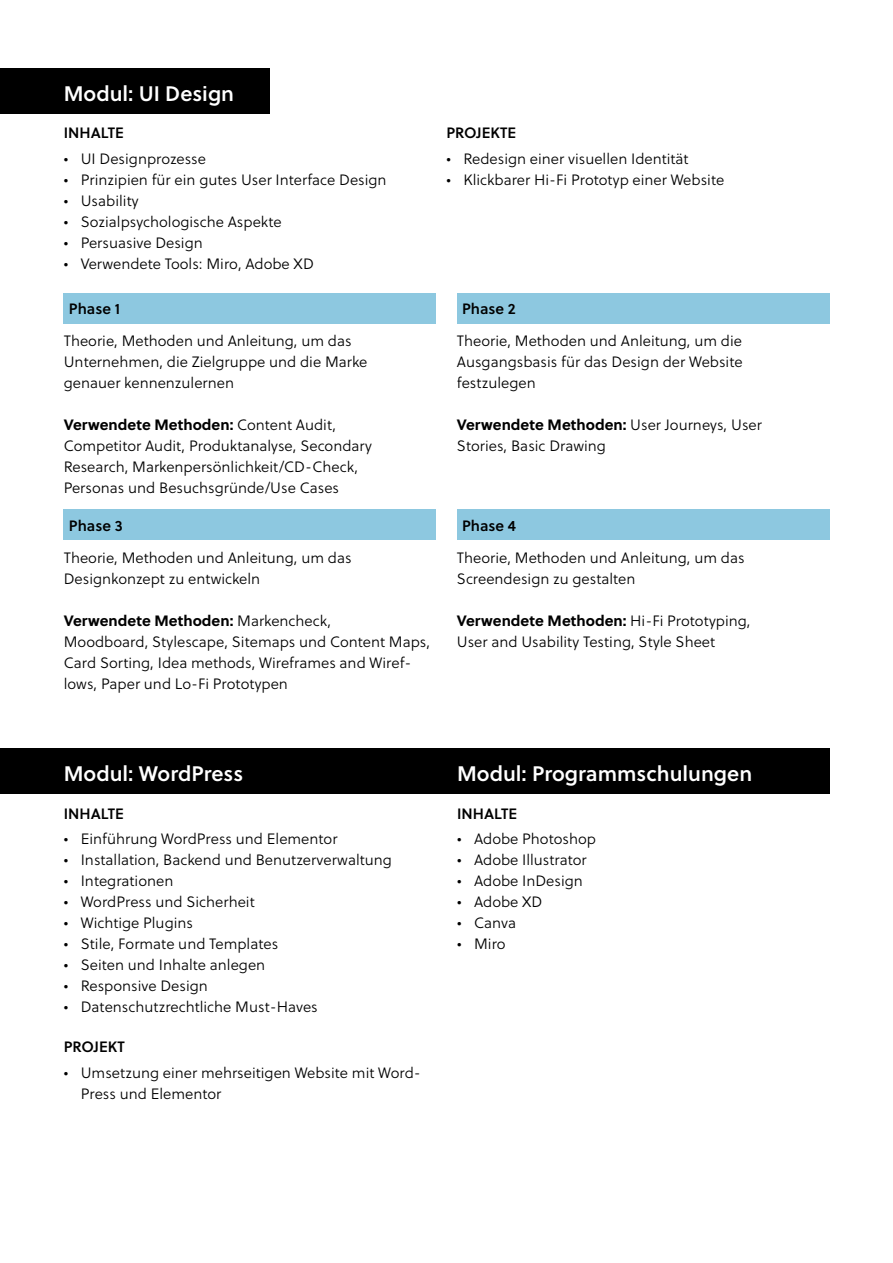
<style>
.page{position:relative;width:893px;height:1263px;background:#fff}
.page>*{position:absolute;margin:0;border:0;box-sizing:border-box;transform-origin:0 0}
.t1{font:21px "Soleil Sb";color:#fff}
.t2{font:15px/21px "Soleil Lt";color:#000}
.t3{font:700 15px "Soleil";color:#000}
.t4{font:15px "Soleil Sb";color:#000}
.s1{font-family:"Soleil Lt";font-weight:400}
</style>
<div class="page">
<div style="left:0;top:748px;width:829px;height:46px;background:#000"></div>
<div style="left:0;top:68px;width:269px;height:46px;background:#000"></div>
<div style="left:64px;top:294px;width:372px;height:30px;background:#8dc8e0"></div>
<div style="left:457px;top:294px;width:372px;height:30px;background:#8dc8e0"></div>
<div style="left:64px;top:509px;width:372px;height:30px;background:#8dc8e0"></div>
<div style="left:457px;top:509px;width:372px;height:30px;background:#8dc8e0"></div>
<h1 class="t1" style="left:64px;top:77px;width:172px">Modul: UI Design</h1>
<p class="t4" style="left:64px;top:121px;width:62px">INHALTE</p>
<p class="t2" style="left:64px;top:148px;width:144px">• UI Designprozesse</p>
<p class="t2" style="left:64px;top:169px;width:324px">• Prinzipien für ein gutes User Interface Design</p>
<p class="t2" style="left:64px;top:190px;width:76px">• Usability</p>
<p class="t2" style="left:64px;top:211px;width:219px">• Sozialpsychologische Aspekte</p>
<p class="t2" style="left:64px;top:232px;width:141px">• Persuasive Design</p>
<p class="t2" style="left:64px;top:253px;width:252px">• Verwendete Tools: Miro, Adobe XD</p>
<p class="t4" style="left:69px;top:297px;width:53px">Phase 1</p>
<p class="t2" style="left:64px;top:330px;width:305px">Theorie, Methoden und Anleitung, um das<br>Unternehmen, die Zielgruppe und die Marke genauer kennenzulernen</p>
<p class="t3" style="left:64px;top:413px;width:274px">Verwendete Methoden: <span class="s1">Content Audit,</span></p>
<p class="t2" style="left:64px;top:435px;width:310px">Competitor Audit, Produktanalyse, Secondary<br>Research, Markenpersönlichkeit/CD-Check,<br>Personas und Besuchsgründe/Use Cases</p>
<p class="t4" style="left:69px;top:514px;width:55px">Phase 3</p>
<p class="t2" style="left:64px;top:547px;width:289px">Theorie, Methoden und Anleitung, um das<br>Designkonzept zu entwickeln</p>
<p class="t3" style="left:64px;top:609px;width:269px">Verwendete Methoden: <span class="s1">Markencheck,</span></p>
<p class="t2" style="left:64px;top:631px;width:368px">Moodboard, Stylescape, Sitemaps und Content Maps,<br>Card Sorting, Idea methods, Wireframes and Wiref&shy;lows, Paper und Lo-Fi Prototypen</p>
<p class="t4" style="left:446px;top:121px;width:71px">PROJEKTE</p>
<p class="t2" style="left:446px;top:148px;width:244px">• Redesign einer visuellen Identität</p>
<p class="t2" style="left:446px;top:169px;width:279px">• Klickbarer Hi-Fi Prototyp einer Website</p>
<p class="t4" style="left:462px;top:297px;width:55px">Phase 2</p>
<p class="t2" style="left:457px;top:330px;width:287px;text-align:justify">Theorie, Methoden und Anleitung, um die Ausgangsbasis für das Design der Website festzulegen</p>
<p class="t3" style="left:457px;top:413px;width:307px">Verwendete Methoden: <span class="s1">User Journeys, User</span></p>
<p class="t2" style="left:457px;top:435px;width:151px">Stories, Basic Drawing</p>
<p class="t4" style="left:462px;top:514px;width:56px">Phase 4</p>
<p class="t2" style="left:457px;top:547px;width:289px">Theorie, Methoden und Anleitung, um das<br>Screendesign zu gestalten</p>
<p class="t3" style="left:457px;top:609px;width:295px">Verwendete Methoden: <span class="s1">Hi-Fi Prototyping,</span></p>
<p class="t2" style="left:457px;top:631px;width:260px">User and Usability Testing, Style Sheet</p>
<h1 class="t1" style="left:64px;top:758px;width:181px">Modul: WordPress</h1>
<p class="t4" style="left:64px;top:802px;width:62px">INHALTE</p>
<p class="t2" style="left:64px;top:828px;width:275px">• Einführung WordPress und Elementor</p>
<p class="t2" style="left:64px;top:849px;width:330px">• Installation, Backend und Benutzerverwaltung</p>
<p class="t2" style="left:64px;top:870px;width:111px">• Integrationen</p>
<p class="t2" style="left:64px;top:891px;width:192px">• WordPress und Sicherheit</p>
<p class="t2" style="left:64px;top:912px;width:131px">• Wichtige Plugins</p>
<p class="t2" style="left:64px;top:933px;width:216px">• Stile, Formate und Templates</p>
<p class="t2" style="left:64px;top:954px;width:203px">• Seiten und Inhalte anlegen</p>
<p class="t2" style="left:64px;top:975px;width:146px">• Responsive Design</p>
<p class="t2" style="left:64px;top:996px;width:256px">• Datenschutzrechtliche Must-Haves</p>
<p class="t4" style="left:64px;top:1035px;width:63px">PROJEKT</p>
<p class="t2" style="left:81px;top:1062px;width:342px;text-indent:-17px">• Umsetzung einer mehrseitigen Website mit Word-<br>Press und Elementor</p>
<h1 class="t1" style="left:457px;top:758px;width:297px">Modul: Programmschulungen</h1>
<p class="t4" style="left:457px;top:802px;width:62px">INHALTE</p>
<p class="t2" style="left:457px;top:828px;width:140px">• Adobe Photoshop</p>
<p class="t2" style="left:457px;top:849px;width:131px">• Adobe Illustrator</p>
<p class="t2" style="left:457px;top:870px;width:127px">• Adobe InDesign</p>
<p class="t2" style="left:457px;top:891px;width:87px">• Adobe XD</p>
<p class="t2" style="left:457px;top:912px;width:61px">• Canva</p>
<p class="t2" style="left:457px;top:933px;width:50px">• Miro</p>
</div>
